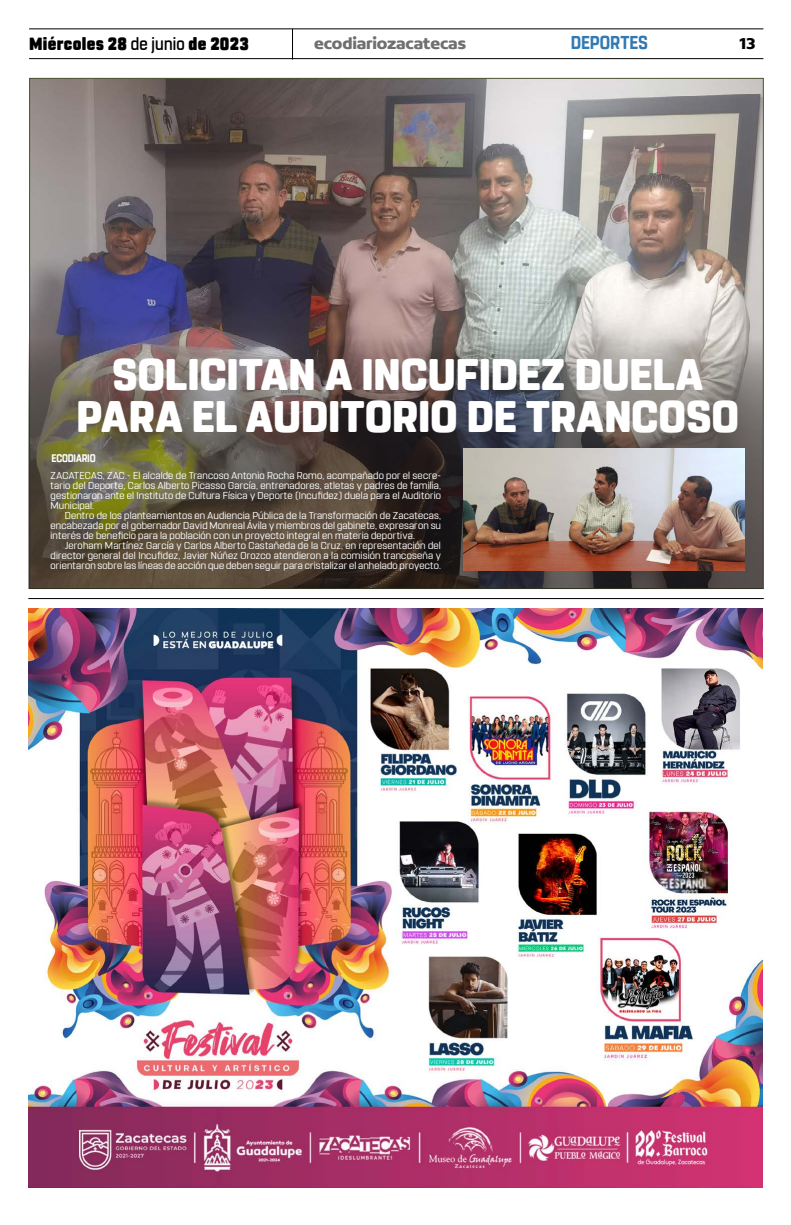
<style>
.page{position:relative;width:791px;height:1225px;background:#fff}
.page>*{position:absolute;margin:0;border:0;box-sizing:border-box;transform-origin:0 0}
.t1{font:800 44px/42px "Rohn Rounded";letter-spacing:-.015em;color:#fff;text-align:center}
.t2{font:700 18.6px "Rohn Rounded";color:#327ab3;scale:.91 1}
.t3{font:900 17.6px "Rohn Rounded";letter-spacing:.015em;color:#000;scale:.91 1}
.t4{font:700 16.9px "Concord";letter-spacing:-.01em;color:#706f6f}
.t5{font:700 16.9px "Concord";color:#000}
.t6{font:700 11px "Rohn Rounded";letter-spacing:-.015em;color:#fff;scale:.87 1}
.t7{font:10px/10px "Rohn Rounded";letter-spacing:.015em;color:#fff;text-align:justify}
.s1{font-weight:500}
</style>
<div class="page">
<img style="left:31px;top:80px;width:731px;height:258px">
<hr style="left:29px;top:28px;width:734px;height:1px;background:#000">
<hr style="left:29px;top:58px;width:734px;height:1px;background:#000">
<hr style="left:292px;top:29px;width:1px;height:31px;background:#000">
<img style="left:28px;top:338px;width:735px;height:250px">
<img style="left:28px;top:608px;width:735px;height:579px">
<hr style="left:28px;top:598px;width:736px;height:1px;background:#000">
<img style="left:463px;top:448px;width:281px;height:122px">
<h3 class="t3" style="left:29px;top:33px;width:243px">Miércoles 28 <span class="s1">de junio</span> de 2023</h3>
<h3 class="t4" style="left:314px;top:33px;width:153px">ecodiariozacatecas</h3>
<h2 class="t2" style="left:571px;top:32px;width:86px">DEPORTES</h2>
<h3 class="t5" style="left:739px;top:33px;width:18px">13</h3>
<h1 class="t1" style="left:76px;top:354px;width:664px">SOLICITAN A INCUFIDEZ DUELA<br>PARA EL AUDITORIO DE TRANCOSO</h1>
<p class="t7" style="left:51px;top:470px;width:392px">ZACATECAS, ZAC.- El alcalde de Trancoso Antonio Rocha Romo, acompañado por el secre&shy;tario del Deporte, Carlos Alberto Picasso García, entrenadores, atletas y padres de familia, gestionaron ante el Instituto de Cultura Física y Deporte (Incufidez) duela para el Auditorio Municipal.</p>
<p class="t7" style="left:51px;top:510px;width:392px;text-indent:14px">Dentro de los planteamientos en Audiencia Pública de la Transformación de Zacatecas, encabezada por el gobernador David Monreal Ávila y miembros del gabinete, expresaron su interés de beneficio para la población con un proyecto integral en materia deportiva.</p>
<p class="t7" style="left:51px;top:540px;width:392px;text-indent:14px">Jeroham Martínez García y Carlos Alberto Castañeda de la Cruz, en representación del director general del Incufidez, Javier Núñez Orozco atendieron a la comisión trancoseña y orientaron sobre las líneas de acción que deben seguir para cristalizar el anhelado proyecto.</p>
<p class="t6" style="left:51px;top:452px;width:52px">ECODIARIO</p>
</div>
